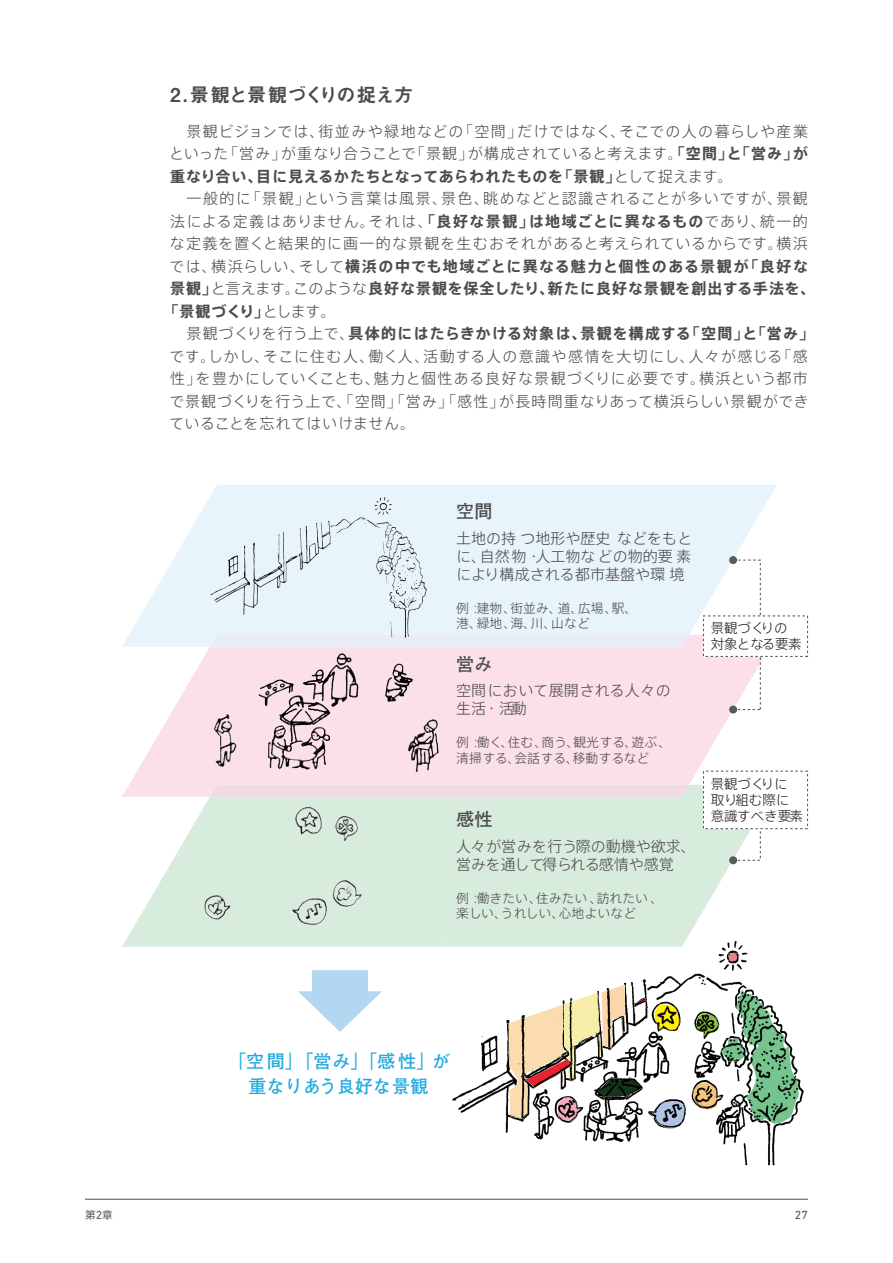
<style>
.page{position:relative;width:893px;height:1263px;background:#fff}
.page>*{position:absolute;margin:0;border:0;box-sizing:border-box;transform-origin:0 0}
.t1{font:19.2px "Midashi Go Pr 5 MB31";letter-spacing:-.02em;color:#4b4c4d}
.t2{font:700 18px/24.9px "Futo Go B101 Pro";color:#24aae1;text-align:center}
.t3{font:700 18px "Futo Go B101 Pro";color:#4b4c4d}
.t4{font:300 15px "Axis Std";letter-spacing:.05em;color:#4b4c4d}
.t5{font:700 15px "Axis Std";letter-spacing:.065em;color:#4b4c4d}
.t6{font:300 15px/18px "Axis Std";color:#4d4b4b}
.t7{font:300 15px "Axis Std";letter-spacing:.01em;color:#4b4c4d}
.t8{font:300 15px "Axis Std";letter-spacing:.07em;color:#4b4c4d}
.t9{font:300 15px "Axis Std";letter-spacing:.075em;color:#4b4c4d}
.t10{font:700 15px "Axis Std";letter-spacing:.1em;color:#4b4c4d}
.t11{font:700 15px "Axis Std";letter-spacing:.03em;color:#4b4c4d}
.t12{font:300 15px "Axis Std";letter-spacing:.025em;color:#4b4c4d}
.t13{font:300 13.5px/16.2px "Axis Std";color:#231f20}
.t14{font:300 12.75px/15.3px "Axis Std";color:#4d4b4b}
.t15{font:12px "DIN Next LT Pro";color:#4b4c4d}
.t16{font:10.65px "Axis Std";color:#57585a}
.s1{font-weight:700}
.s2{font-weight:300}
.s3{font-family:"DIN Next LT Pro";font-size:12px}
</style>
<div class="page">
<img style="left:452px;top:947px;width:352px;height:218px">
<svg style="left:452px;top:1163px;width:69px;height:2px"></svg>
<svg style="left:554px;top:1163px;width:81px;height:2px"></svg>
<svg style="left:666px;top:1163px;width:81px;height:2px"></svg>
<img style="left:736px;top:990px;width:64px;height:133px">
<svg style="left:727px;top:953px;width:11px;height:10px"></svg>
<img style="left:507px;top:1004px;width:60px;height:115px">
<img style="left:564px;top:992px;width:39px;height:89px">
<img style="left:525px;top:1059px;width:46px;height:29px">
<img style="left:655px;top:1004px;width:26px;height:27px">
<img style="left:601px;top:985px;width:24px;height:64px">
<img style="left:558px;top:1096px;width:23px;height:25px">
<img style="left:650px;top:1101px;width:37px;height:26px">
<img style="left:696px;top:1013px;width:23px;height:25px">
<img style="left:693px;top:1082px;width:28px;height:28px">
<svg style="left:635px;top:998px;width:12px;height:8px"></svg>
<img style="left:721px;top:1038px;width:25px;height:23px">
<img style="left:598px;top:1078px;width:45px;height:18px">
<svg style="left:122px;top:797px;width:621px;height:150px;background:#dbecdf"></svg>
<div style="left:445px;top:936px;width:243px;height:11px;background:#d8ecdd"></div>
<svg style="left:122px;top:647px;width:655px;height:150px;background:#f4dde7"></svg>
<div style="left:210px;top:785px;width:479px;height:12px;background:#f1dbe2"></div>
<img style="left:336px;top:653px;width:71px;height:36px">
<img style="left:295px;top:807px;width:27px;height:28px">
<svg style="left:122px;top:485px;width:655px;height:162px"></svg>
<svg style="left:154px;top:485px;width:591px;height:150px;fill:#e8f4fb"></svg>
<img style="left:376px;top:497px;width:16px;height:7px">
<div style="left:210px;top:504px;width:479px;height:143px;background:#e8f4fb"></div>
<img style="left:220px;top:593px;width:201px;height:15px">
<svg style="left:298px;top:970px;width:84px;height:62px"></svg>
<div style="left:729px;top:556px;width:8px;height:8px;background:#595a5b;border-radius:50%"></div>
<div style="left:729px;top:705px;width:8px;height:8px;background:#595a5b;border-radius:50%"></div>
<div style="left:729px;top:856px;width:8px;height:8px;background:#595a5b;border-radius:50%"></div>
<svg style="left:703px;top:559px;width:105px;height:151px"></svg>
<svg style="left:703px;top:771px;width:105px;height:90px"></svg>
<hr style="left:85px;top:1199px;width:723px;height:1px;background:#4b4c4d">
<p class="t1" style="left:170px;top:79px;width:245px">2．景観と景観づくりの捉え方</p>
<p class="t4" style="left:187px;top:120px;width:623px">景観ビジョンでは、街並みや緑地などの「空間」だけではなく、そこでの人の暮らしや産業</p>
<p class="t7" style="left:169px;top:142px;width:640px">といった「営み」が重なり合うことで「景観」が構成されていると考えます。<span class="s1">「空間」と「営み」が</span></p>
<p class="t11" style="left:170px;top:164px;width:564px">重なり合い、目に見えるかたちとなってあらわれたものを「景観」<span class="s2">として捉えます。</span></p>
<p class="t9" style="left:170px;top:187px;width:639px">　一般的に「景観」という言葉は風景、景色、眺めなどと認識されることが多いですが、景観</p>
<p class="t4" style="left:170px;top:210px;width:639px">法による定義はありません。それは、<span class="s1">「良好な景観」は地域ごとに異なるもの</span>であり、統一的</p>
<p class="t4" style="left:170px;top:232px;width:639px">な定義を置くと結果的に画一的な景観を生むおそれがあると考えられているからです。横浜</p>
<p class="t10" style="left:169px;top:254px;width:640px"><span class="s2">では、横浜らしい、そして</span>横浜の中でも地域ごとに異なる魅力と個性のある景観が「良好な</p>
<p class="t5" style="left:170px;top:277px;width:647px">景観」<span class="s2">と言えます。このような</span>良好な景観を保全したり、新たに良好な景観を創出する手法を、</p>
<p class="t5" style="left:163px;top:299px;width:174px">「景観づくり」<span class="s2">とします。</span></p>
<p class="t5" style="left:170px;top:322px;width:646px"><span class="s2">　景観づくりを行う上で、</span>具体的にはたらきかける対象は、景観を構成する「空間」と「営み」</p>
<p class="t8" style="left:169px;top:345px;width:640px">です。しかし、そこに住む人、働く人、活動する人の意識や感情を大切にし、人々が感じる「感</p>
<p class="t4" style="left:170px;top:367px;width:639px">性」を豊かにしていくことも、魅力と個性ある良好な景観づくりに必要です。横浜という都市</p>
<p class="t4" style="left:169px;top:390px;width:640px">で景観づくりを行う上で、「空間」「営み」「感性」が長時間重なりあって横浜らしい景観ができ</p>
<p class="t12" style="left:169px;top:412px;width:247px">ていることを忘れてはいけません。</p>
<p class="t3" style="left:456px;top:497px;width:38px">空間</p>
<p class="t6" style="left:456px;top:528px;width:238px;text-align:justify">土地の持つ地形や歴史などをもとに、自然物・人工物などの物的要素により構成される都市基盤や環境</p>
<p class="t14" style="left:456px;top:600px;width:183px">例：建物、街並み、道、広場、駅、港、緑地、海、川、山など</p>
<p class="t3" style="left:456px;top:649px;width:38px">営み</p>
<p class="t6" style="left:456px;top:680px;width:216px">空間において展開される人々の生活・活動</p>
<p class="t14" style="left:456px;top:734px;width:216px">例：働く、住む、商う、観光する、遊ぶ、清掃する、会話する、移動するなど</p>
<p class="t3" style="left:456px;top:805px;width:38px">感性</p>
<p class="t6" style="left:456px;top:836px;width:241px">人々が営みを行う際の動機や欲求、営みを通して得られる感情や感覚</p>
<p class="t14" style="left:456px;top:890px;width:208px">例：働きたい、住みたい、訪れたい、楽しい、うれしい、心地よいなど</p>
<p class="t13" style="left:711px;top:619px;width:92px">景観づくりの対象となる要素</p>
<p class="t13" style="left:711px;top:775px;width:94px">景観づくりに取り組む際に意識すべき要素</p>
<p class="t2" style="left:228px;top:1046px;width:223px">「空間」「営み」「感性」が重なりあう良好な景観</p>
<p class="t16" style="left:85px;top:1207px;width:29px">第<span class="s3">2</span>章</p>
<p class="t15" style="left:795px;top:1208px;width:15px">27</p>
</div>
